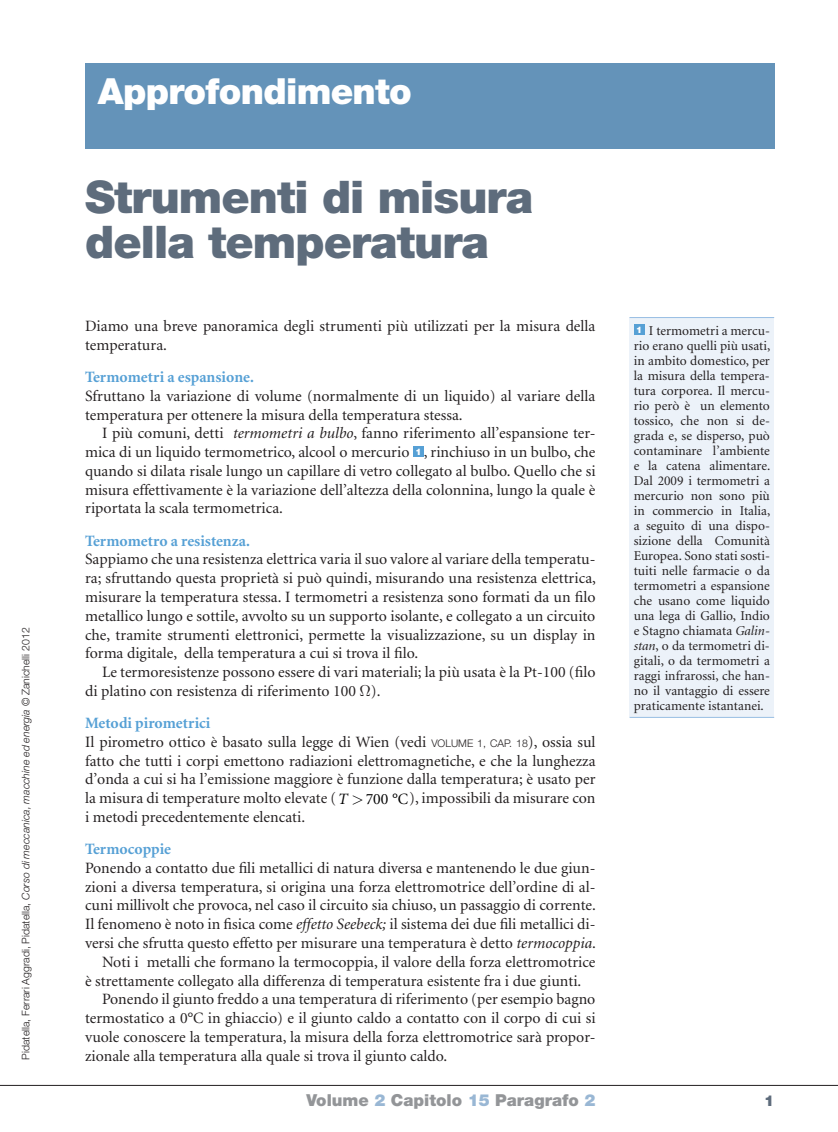
<style>
.page{position:relative;width:838px;height:1132px;background:#fff}
.page>*{position:absolute;margin:0;border:0;box-sizing:border-box;transform-origin:0 0}
.tit_capitolo{font:900 45px/45px "Helvetica Neue";letter-spacing:-.02em;color:#5e6c7c}
.tit_capitolo-2{font:900 36px "Helvetica Neue";letter-spacing:-.02em;color:#fff}
.t1{font:900 16.5px "Helvetica Neue";color:#939598}
._01_testo_corpo{font:15.75px/18.8px "Minion";color:#231f20;text-align:justify}
._01_testo_corpo_-cap{font:15.75px/18.8px "Minion";color:#231f20}
._01_testo_corpo-2{font:700 15.75px "Minion";color:#56a0d5}
.t2{font:900 15px "Helvetica Neue";color:#5e6c7c}
.t3{font:13.5px/15px "Minion";color:#231f20;text-align:justify}
._08_testo_didascalia{font:300 10.5px "Helvetica Neue";color:#231f20}
.t4{font:900 9px "Helvetica Neue";color:#fff}
.s1{font-style:italic}
.s2{font-family:"Helvetica Neue";font-weight:300;font-size:10.5px}
.s3{font-style:italic;color:#000}
.s4{color:#000}
.s5{font-family:"Helvetica Neue";font-weight:900;font-size:9px;color:#fff}
.s6{color:#99b7d4}
</style>
<div class="page">
<hr style="left:0;top:1084px;width:838px;height:1px;background:#231f20">
<div style="left:413px;top:446px;width:10px;height:11px;background:#56a0d5"></div>
<div style="left:629px;top:317px;width:145px;height:400px;background:#ecf2f9"></div>
<hr style="left:629px;top:317px;width:145px;height:1px;background:#98bee3">
<hr style="left:629px;top:716px;width:145px;height:1px;background:#98bee3">
<div style="left:634px;top:324px;width:10px;height:10px;background:#56a0d5"></div>
<div style="left:85px;top:64px;width:689px;height:85px;background:#6493b9"></div>
<p class="_08_testo_didascalia" style="left:19px;top:1059px;width:433px;rotate:-90deg">Pidatella, Ferrari Aggradi, Pidatella, <span class="s1">Corso di meccanica, macchine ed energia</span> © Zanichelli 2012</p>
<p class="tit_capitolo-2" style="left:98px;top:70px;width:315px">Approfondimento</p>
<p class="tit_capitolo" style="left:85px;top:174px;width:449px">Strumenti di misura della temperatura</p>
<p class="_01_testo_corpo" style="left:85px;top:317px;width:512px">Diamo una breve panoramica degli strumenti più utilizzati per la misura della temperatura.</p>
<p class="_01_testo_corpo-2" style="left:85px;top:369px;width:170px">Termometri a espansione.</p>
<p class="_01_testo_corpo" style="left:85px;top:387px;width:512px">Sfruttano la variazione di volume (normalmente di un liquido) al variare della temperatura per ottenere la misura della temperatura stessa.</p>
<p class="_01_testo_corpo_-cap" style="left:85px;top:424px;width:512px;text-indent:17px">I più comuni, detti <span class="s1">termometri a bulbo</span>, fanno riferimento all’espansione ter&shy;mica di un liquido termometrico, alcool o mercurio</p>
<p class="_01_testo_corpo_-cap" style="left:85px;top:443px;width:512px;text-align:justify;text-indent:338px">, rinchiuso in un bulbo, che quando si dilata risale lungo un capillare di vetro collegato al bulbo. Quello che si misura effettivamente è la variazione dell’altezza della colonnina, lungo la quale è riportata la scala termometrica.</p>
<p class="_01_testo_corpo-2" style="left:85px;top:532px;width:166px">Termometro a resistenza.</p>
<p class="_01_testo_corpo" style="left:85px;top:550px;width:512px">Sappiamo che una resistenza elettrica varia il suo valore al variare della temperatu&shy;ra; sfruttando questa proprietà si può quindi, misurando una resistenza elettrica, misurare la temperatura stessa. I termometri a resistenza sono formati da un filo metallico lungo e sottile, avvolto su un supporto isolante, e collegato a un circuito che, tramite strumenti elettronici, permette la visualizzazione, su un display in forma digitale, della temperatura a cui si trova il filo.</p>
<p class="_01_testo_corpo_-cap" style="left:85px;top:663px;width:512px;text-indent:17px">Le termoresistenze possono essere di vari materiali; la più usata è la Pt-100 (filo di platino con resistenza di riferimento 100 ).</p>
<p class="_01_testo_corpo-2" style="left:85px;top:714px;width:127px">Metodi pirometrici</p>
<p class="_01_testo_corpo" style="left:85px;top:732px;width:512px">Il pirometro ottico è basato sulla legge di Wien (vedi <span class="s2">VOLUME 1, CAP. 18</span>), ossia sul fatto che tutti i corpi emettono radiazioni elettromagnetiche, e che la lunghezza d’onda a cui si ha l’emissione maggiore è funzione dalla temperatura; è usato per la misura di temperature molto elevate (<span class="s3">T</span> <span class="s4">700 °C</span>), impossibili da misurare con i metodi precedentemente elencati.</p>
<p class="_01_testo_corpo-2" style="left:85px;top:840px;width:87px">Termocoppie</p>
<p class="_01_testo_corpo" style="left:85px;top:858px;width:512px">Ponendo a contatto due fili metallici di natura diversa e mantenendo le due giun&shy;zioni a diversa temperatura, si origina una forza elettromotrice dell’ordine di al&shy;cuni millivolt che provoca, nel caso il circuito sia chiuso, un passaggio di corrente.<br>Il fenomeno è noto in fisica come <span class="s1">effetto Seebeck;</span> il sistema dei due fili metallici di&shy;versi che sfrutta questo effetto per misurare una temperatura è detto <span class="s1">termocoppia</span>.</p>
<p class="_01_testo_corpo_-cap" style="left:85px;top:952px;width:512px;text-indent:17px">Noti i metalli che formano la termocoppia, il valore della forza elettromotrice è strettamente collegato alla differenza di temperatura esistente fra i due giunti.</p>
<p class="_01_testo_corpo_-cap" style="left:85px;top:990px;width:512px;text-align:justify;text-indent:17px">Ponendo il giunto freddo a una temperatura di riferimento (per esempio bagno termostatico a 0°C in ghiaccio) e il giunto caldo a contatto con il corpo di cui si vuole conoscere la temperatura, la misura della forza elettromotrice sarà propor&shy;zionale alla temperatura alla quale si trova il giunto caldo.</p>
<p class="t4" style="left:415px;top:446px;width:8px">1</p>
<p class="t3" style="left:634px;top:323px;width:138px"><span class="s5">1</span> I termometri a mercu&shy;rio erano quelli più usati, in ambito domestico, per la misura della tempera&shy;tura corporea. Il mercu&shy;rio però è un elemento tossico, che non si de&shy;grada e, se disperso, può contaminare l’ambiente e la catena alimentare.<br>Dal 2009 i termometri a mercurio non sono più in commercio in Italia, a seguito di una dispo&shy;sizione della Comunità Europea. Sono stati sosti&shy;tuiti nelle farmacie o da termometri a espansione che usano come liquido una lega di Gallio, Indio e Stagno chiamata <span class="s1">Galin&shy;stan</span>, o da termometri di&shy;gitali, o da termometri a raggi infrarossi, che han&shy;no il vantaggio di essere praticamente istantanei.</p>
<p class="t1" style="left:306px;top:1090px;width:290px">Volume <span class="s6">2</span> Capitolo <span class="s6">15</span> Paragrafo <span class="s6">2</span></p>
<p class="t2" style="left:764px;top:1091px;width:12px">1</p>
</div>
